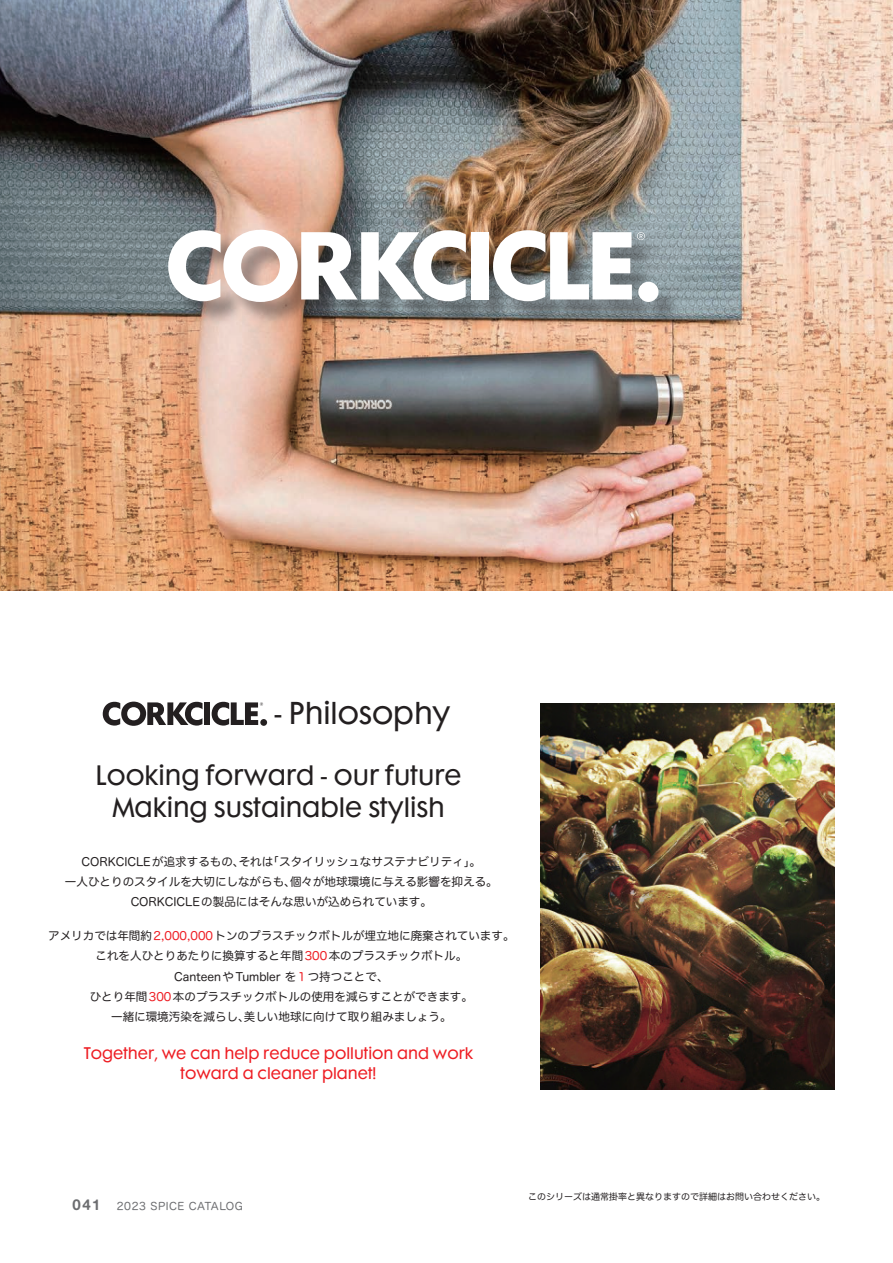
<style>
.page{position:relative;width:893px;height:1263px;background:#fff}
.page>*{position:absolute;margin:0;border:0;box-sizing:border-box;transform-origin:0 0}
.t1{font:28.8px "Cg Futura Maxi Bk";color:#231f20}
.t2{font:25.65px "Cg Futura Maxi Bk";color:#231f20}
.t3{font:15.45px "Cg Futura Maxi Bk";color:#ee1d23}
.t4{font:11.55px/20.2px "Hira Maru Pro W4";color:#231f20;text-align:center}
.t5{font:10.5px "Hira Maru Pro W4";letter-spacing:.05em;color:#6c6d70}
.t6{font:9px "Hira Maru Pro W4";color:#231f20}
.s1{color:#ee1d23}
.s2{font-family:"Alte Haas Grotesk Bold";font-size:15px}
</style>
<div class="page">
<img style="left:540px;top:703px;width:294px;height:386px">
<svg style="left:103px;top:702px;width:100px;height:24px"></svg>
<div style="left:204px;top:702px;width:6px;height:23px;background:#231f20"></div>
<div style="left:260px;top:719px;width:7px;height:7px;background:#231f20;border-radius:50%"></div>
<svg style="left:212px;top:702px;width:51px;height:24px"></svg>
<img style="left:0;top:0;width:893px;height:590px">
<div style="left:171px;top:233px;width:512px;height:93px;background:#231f20;opacity:.4"></div>
<svg style="left:168px;top:230px;width:298px;height:72px"></svg>
<div style="left:471px;top:232px;width:17px;height:67px;background:#fff"></div>
<div style="left:638px;top:282px;width:20px;height:20px;background:#fff;border-radius:50%"></div>
<svg style="left:493px;top:230px;width:152px;height:71px"></svg>
<p class="t1" style="left:275px;top:696px;width:178px">- Philosophy</p>
<p class="t2" style="left:95px;top:760px;width:368px">Looking forward - our future</p>
<p class="t2" style="left:112px;top:792px;width:334px">Making sustainable stylish</p>
<p class="t4" style="left:82px;top:850px;width:401px">CORKCICLEが追求するもの、それは「スタイリッシュなサステナビリティ」。</p>
<p class="t4" style="left:65px;top:871px;width:434px">一人ひとりのスタイルを大切にしながらも、個々が地球環境に与える影響を抑える。<br>CORKCICLEの製品にはそんな思いが込められています。</p>
<p class="t4" style="left:48px;top:925px;width:468px">アメリカでは年間約<span class="s1">2,000,000</span>トンのプラスチックボトルが埋立地に廃棄されています。</p>
<p class="t4" style="left:96px;top:945px;width:373px">これを人ひとりあたりに換算すると年間<span class="s1">300</span>本のプラスチックボトル。</p>
<p class="t4" style="left:174px;top:965px;width:216px">CanteenやTumbler を<span class="s1">１</span>つ持つことで、</p>
<p class="t4" style="left:90px;top:986px;width:385px">ひとり年間<span class="s1">300</span>本のプラスチックボトルの使用を減らすことができます。</p>
<p class="t4" style="left:111px;top:1006px;width:342px">一緒に環境汚染を減らし、美しい地球に向けて取り組みましょう。</p>
<p class="t3" style="left:84px;top:1043px;width:391px">Together, we can help reduce pollution and work</p>
<p class="t3" style="left:181px;top:1064px;width:197px">toward a cleaner planet!</p>
<p class="t5" style="left:72px;top:1197px;width:172px"><span class="s2">041</span> 2023 SPICE CATALOG</p>
<p class="t6" style="left:528px;top:1189px;width:298px">このシリーズは通常掛率と異なりますので詳細はお問い合わせください。</p>
</div>
